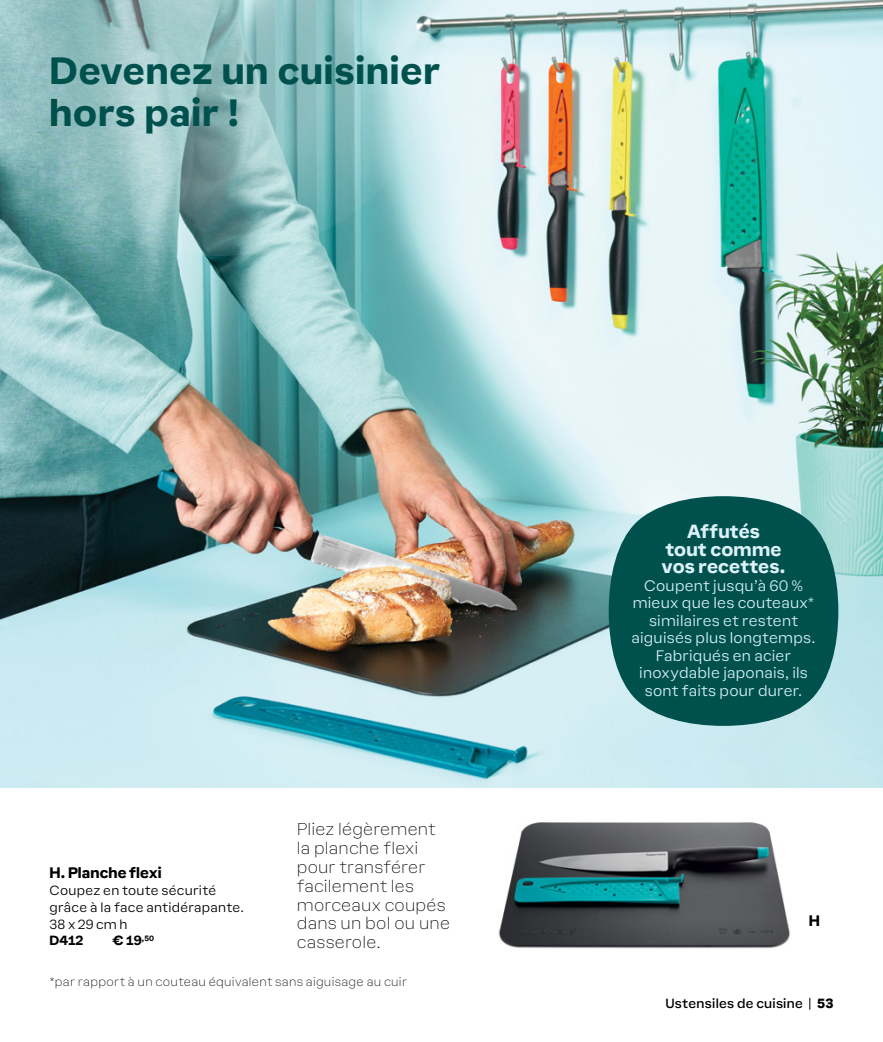
<style>
.page{position:relative;width:883px;height:1042px;background:#fff}
.page>*{position:absolute;margin:0;border:0;box-sizing:border-box;transform-origin:0 0}
.t1{font:700 35px/42px "Earl Sans";letter-spacing:.025em;color:#00514e}
.t2{font:700 17.5px/17.5px "Earl Sans";letter-spacing:.01em;color:#ddf1f9;text-align:center}
.t3{font:100 15.75px/18.9px "Earl Sans";letter-spacing:.015em;color:#000}
.t4{font:300 14px/17.5px "Earl Sans";letter-spacing:.02em;color:#d4eef4;text-align:center}
.t5{font:700 14px "Earl Sans";letter-spacing:.005em;color:#000}
.t6{font:300 12.25px/16.8px "Earl Sans";letter-spacing:.025em;color:#000}
.t7{font:12.25px "Earl Sans";letter-spacing:.025em;color:#000}
.t8{font:700 12.25px "Earl Sans";letter-spacing:.01em;color:#000}
.t9{font:100 11.38px "Earl Sans";letter-spacing:.025em;color:#000}
.s1{font-weight:900}
</style>
<div class="page">
<img style="left:498px;top:822px;width:292px;height:127px">
<img style="left:0;top:0;width:883px;height:787px">
<svg style="left:0;top:0;width:433px;height:256px;background:#8fbebf"></svg>
<svg style="left:609px;top:496px;width:229px;height:230px;background:#1e6866"></svg>
<h1 class="t1" style="left:50px;top:47px;width:392px">Devenez un cuisinier hors pair !</h1>
<p class="t3" style="left:297px;top:818px;width:155px">Pliez légèrement la planche flexi pour transférer facilement les morceaux coupés dans un bol ou une casserole.</p>
<p class="t9" style="left:50px;top:972px;width:359px">*par rapport à un couteau équivalent sans aiguisage au cuir</p>
<p class="t5" style="left:50px;top:860px;width:113px">H. Planche flexi</p>
<p class="t6" style="left:50px;top:881px;width:196px">Coupez en toute sécurité grâce à la face antidérapante.<br>38 x 29 cm h</p>
<p class="t8" style="left:50px;top:930px;width:35px">D412</p>
<p class="t8" style="left:113px;top:930px;width:43px">€ 19<sup>,50</sup></p>
<p class="t2" style="left:662px;top:521px;width:125px">Affutés<br>tout comme vos recettes.</p>
<p class="t4" style="left:632px;top:575px;width:185px">Coupent jusqu'à 60 % mieux que les couteaux* similaires et restent aiguisés plus longtemps.<br>Fabriqués en acier inoxydable japonais, ils sont faits pour durer.</p>
<p class="t5" style="left:809px;top:908px;width:13px">H</p>
<p class="t7" style="left:665px;top:992px;width:169px">Ustensiles de cuisine | <span class="s1">53</span></p>
</div>
